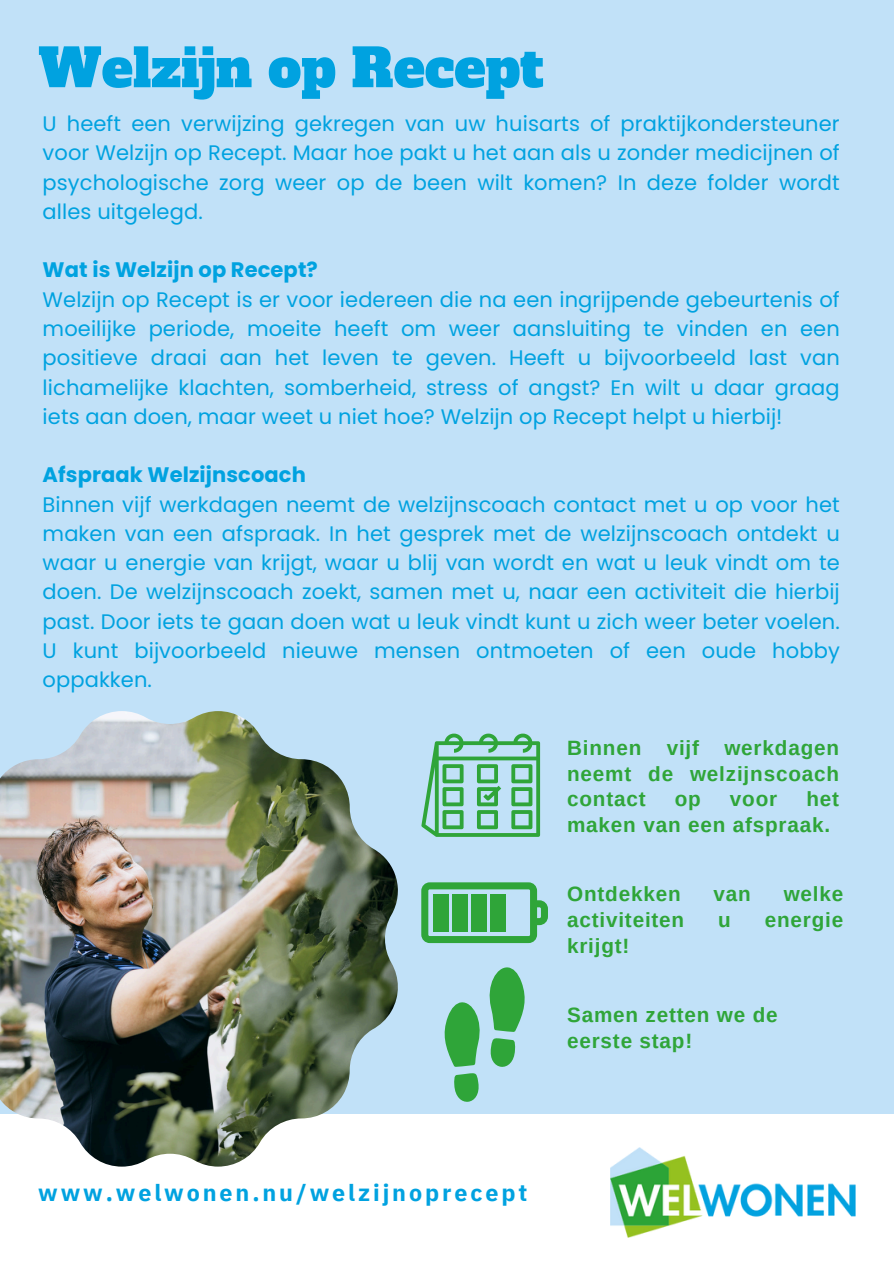
<style>
.page{position:relative;width:894px;height:1264px;background:#fff}
.page>*{position:absolute;margin:0;border:0;box-sizing:border-box;transform-origin:0 0}
.t1{font:52.5px "Alfa Slab One";color:#00a2e0}
.t2{font:700 23.25px "IBM Plex Sans";letter-spacing:.125em;color:#00a2e0}
.t3{font:21px/29.2px "Poppins";letter-spacing:.005em;color:#00a2e0}
.t4{font:700 20.7px/25.8px "Arimo";letter-spacing:.04em;color:#2fa539}
.s1{font-weight:700}
</style>
<div class="page">
<div style="left:0;top:0;width:893px;height:1263px;background:#c1e1f8"></div>
<div style="left:0;top:1114px;width:893px;height:149px;background:#fff"></div>
<img style="left:610px;top:1147px;width:245px;height:90px">
<img style="left:0;top:711px;width:398px;height:455px">
<svg style="left:421px;top:733px;width:119px;height:103px"></svg>
<svg style="left:421px;top:882px;width:127px;height:61px"></svg>
<div style="left:490px;top:894px;width:15px;height:37px;background:#2fa539"></div>
<div style="left:471px;top:894px;width:15px;height:37px;background:#2fa539"></div>
<div style="left:452px;top:894px;width:15px;height:37px;background:#2fa539"></div>
<div style="left:433px;top:894px;width:15px;height:37px;background:#2fa539"></div>
<svg style="left:444px;top:967px;width:81px;height:135px"></svg>
<p class="t1" style="left:38px;top:33px;width:507px">Welzijn op Recept</p>
<h3 class="t3" style="left:43px;top:109px;width:798px;text-align:justify">U heeft een verwijzing gekregen van uw huisarts of praktijkondersteuner voor Welzijn op Recept. Maar hoe pakt u het aan als u zonder medicijnen of psychologische zorg weer op de been wilt komen? In deze folder wordt alles uitgelegd.</h3>
<h3 class="t3" style="left:43px;top:255px;width:798px"><span class="s1">Wat is Welzijn op Recept?<br></span>Welzijn op Recept is er voor iedereen die na een ingrijpende gebeurtenis of moeilijke periode, moeite heeft om weer aansluiting te vinden en een positieve draai aan het leven te geven. Heeft u bijvoorbeeld last van lichamelijke klachten, somberheid, stress of angst? En wilt u daar graag iets aan doen, maar weet u niet hoe? Welzijn op Recept helpt u hierbij!</h3>
<p class="t3" style="left:43px;top:460px;width:798px"><span class="s1">Afspraak Welzijnscoach<br></span>Binnen vijf werkdagen neemt de welzijnscoach contact met u op voor het maken van een afspraak. In het gesprek met de welzijnscoach ontdekt u waar u energie van krijgt, waar u blij van wordt en wat u leuk vindt om te doen. De welzijnscoach zoekt, samen met u, naar een activiteit die hierbij past. Door iets te gaan doen wat u leuk vindt kunt u zich weer beter voelen.<br>U kunt bijvoorbeeld nieuwe mensen ontmoeten of een oude hobby oppakken.</p>
<p class="t4" style="left:567px;top:734px;width:273px;text-align:justify">Binnen vijf werkdagen neemt de welzijnscoach contact</p>
<p class="t4" style="left:567px;top:786px;width:273px;text-indent:239px">het maken van een afspraak.</p>
<p class="t4" style="left:674px;top:786px;width:28px">op</p>
<p class="t4" style="left:729px;top:786px;width:49px">voor</p>
<p class="t4" style="left:567px;top:881px;width:115px">Ontdekken</p>
<p class="t4" style="left:713px;top:881px;width:39px">van</p>
<p class="t4" style="left:783px;top:881px;width:61px">welke</p>
<p class="t4" style="left:567px;top:907px;width:119px">activiteiten</p>
<p class="t4" style="left:718px;top:907px;width:14px">u</p>
<p class="t4" style="left:764px;top:907px;width:80px">energie</p>
<p class="t4" style="left:567px;top:933px;width:64px">krijgt!</p>
<p class="t4" style="left:567px;top:1001px;width:212px">Samen zetten we de eerste stap!</p>
<p class="t2" style="left:38px;top:1176px;width:490px">www.welwonen.nu/welzijnoprecept</p>
</div>
